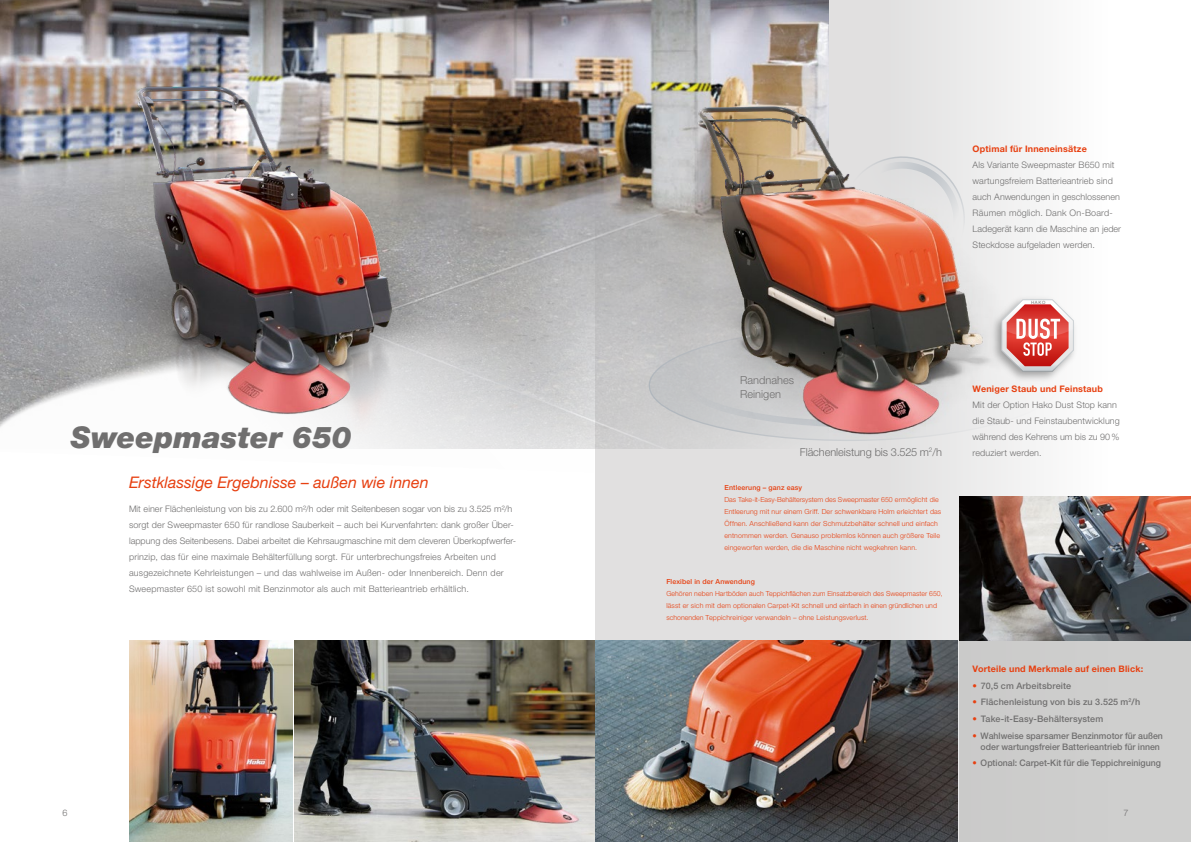
<style>
.page{position:relative;width:1191px;height:842px;background:#fff}
.page>*{position:absolute;margin:0;border:0;box-sizing:border-box;transform-origin:0 0}
.t1{font:italic 900 30px "Helvetica Neue LT Std";letter-spacing:-.005em;color:#706f6f}
.t2{font:italic 16px "Helvetica Neue LT Std";color:#e74011}
.t3{font:300 11px/14px "Helvetica Neue LT Std";letter-spacing:-.005em;color:#706f6f}
.t4{font:300 9px/16px "Helvetica Neue LT Std";letter-spacing:.01em;color:#706f6f}
.t5{font:500 9px/11px "Helvetica Neue LT Std";letter-spacing:.005em;color:#706f6f;text-align:center}
.t6{font:700 9px "Helvetica Neue LT Std";letter-spacing:.02em;color:#e74011}
.t7{font:300 7px/12px "Helvetica Neue LT Std";letter-spacing:.02em;color:#e74011}
.t8{font:500 7px "Helvetica Neue LT Std";letter-spacing:.02em;color:#e74011}
.t9{font:4.4px "Helvetica Neue LT Std";color:#6f6f6e}
.s1{color:#e74011}
</style>
<div class="page">
<svg style="left:595px;top:0;width:596px;height:842px"></svg>
<img style="left:0;top:0;width:828px;height:448px">
<img style="left:0;top:235px;width:601px;height:237px">
<img style="left:959px;top:496px;width:232px;height:144px">
<img style="left:79px;top:61px;width:450px;height:372px">
<img style="left:294px;top:640px;width:301px;height:202px">
<img style="left:129px;top:640px;width:163px;height:202px">
<img style="left:595px;top:640px;width:362px;height:202px">
<img style="left:1048px;top:292px;width:32px;height:93px">
<svg style="left:1048px;top:299px;width:25px;height:130px"></svg>
<img style="left:650px;top:198px;width:398px;height:251px">
<img style="left:672px;top:82px;width:325px;height:367px">
<p class="t6" style="left:972px;top:143px;width:116px">Optimal für Inneneinsätze</p>
<p class="t4" style="left:972px;top:157px;width:150px">Als Variante Sweepmaster B650 mit wartungsfreiem Batterieantrieb sind auch Anwendungen in geschlossenen Räumen möglich. Dank On-Board-Ladegerät kann die Maschine an jeder Steckdose aufgeladen werden.</p>
<h1 class="t1" style="left:71px;top:419px;width:282px">Sweepmaster 650</h1>
<h2 class="t2" style="left:129px;top:473px;width:301px">Erstklassige Ergebnisse – außen wie innen</h2>
<p class="t4" style="left:129px;top:501px;width:388px">Mit einer Flächenleistung von bis zu 2.600 m²/h oder mit Seitenbesen sogar von bis zu 3.525 m²/h sorgt der Sweepmaster 650 für randlose Sauberkeit – auch bei Kurvenfahrten: dank großer Über&shy;lappung des Seitenbesens. Dabei arbeitet die Kehrsaugmaschine mit dem cleveren Überkopfwerfer&shy;prinzip, das für eine maximale Behälterfüllung sorgt. Für unterbrechungsfreies Arbeiten und ausgezeichnete Kehrleistungen – und das wahlweise im Außen- oder Innenbereich. Denn der Sweepmaster 650 ist sowohl mit Benzinmotor als auch mit Batterieantrieb erhältlich.</p>
<p class="t3" style="left:740px;top:373px;width:56px">Randnahes<br>Reinigen</p>
<p class="t3" style="left:800px;top:445px;width:144px">Flächenleistung bis 3.525 m<sup>2</sup>/h</p>
<p class="t8" style="left:724px;top:483px;width:79px">Entleerung – ganz easy</p>
<p class="t7" style="left:724px;top:493px;width:218px">Das Take-it-Easy-Behältersystem des Sweepmaster 650 ermöglicht die Entleerung mit nur einem Griff. Der schwenkbare Holm erleichtert das Öffnen. Anschließend kann der Schmutzbehälter schnell und einfach entnommen werden. Genauso problemlos können auch größere Teile eingeworfen werden, die die Maschine nicht wegkehren kann.</p>
<p class="t8" style="left:666px;top:577px;width:90px">Flexibel in der Anwendung</p>
<p class="t7" style="left:666px;top:587px;width:278px">Gehören neben Hartböden auch Teppichflächen zum Einsatzbereich des Sweepmaster 650, lässt er sich mit dem optionalen Carpet-Kit schnell und einfach in einen gründlichen und schonenden Teppichreiniger verwandeln – ohne Leistungsverlust.</p>
<p class="t9" style="left:1031px;top:299px;width:16px">HAKO</p>
<p class="t6" style="left:972px;top:383px;width:132px">Weniger Staub und Feinstaub</p>
<p class="t4" style="left:972px;top:397px;width:149px">Mit der Option Hako Dust Stop kann die Staub- und Feinstaubentwicklung während des Kehrens um bis zu 90% reduziert werden.</p>
<p class="t6" style="left:972px;top:663px;width:172px">Vorteile und Merkmale auf einen Blick:</p>
<p class="t5" style="left:972px;top:680px;width:100px"><span class="s1">•</span> 70,5 cm Arbeitsbreite</p>
<p class="t5" style="left:972px;top:697px;width:169px"><span class="s1">•</span> Flächenleistung von bis zu 3.525 m<sup>2</sup>/h</p>
<p class="t5" style="left:972px;top:713px;width:132px"><span class="s1">•</span> Take-it-Easy-Behältersystem</p>
<p class="t5" style="left:972px;top:730px;width:192px"><span class="s1">•</span> Wahlweise sparsamer Benzinmotor für außen oder wartungsfreier Batterieantrieb für innen</p>
<p class="t5" style="left:972px;top:758px;width:190px"><span class="s1">•</span> Optional: Carpet-Kit für die Teppichreinigung</p>
<p class="t4" style="left:62px;top:805px;width:7px">6</p>
<p class="t4" style="left:1123px;top:805px;width:7px">7</p>
</div>
